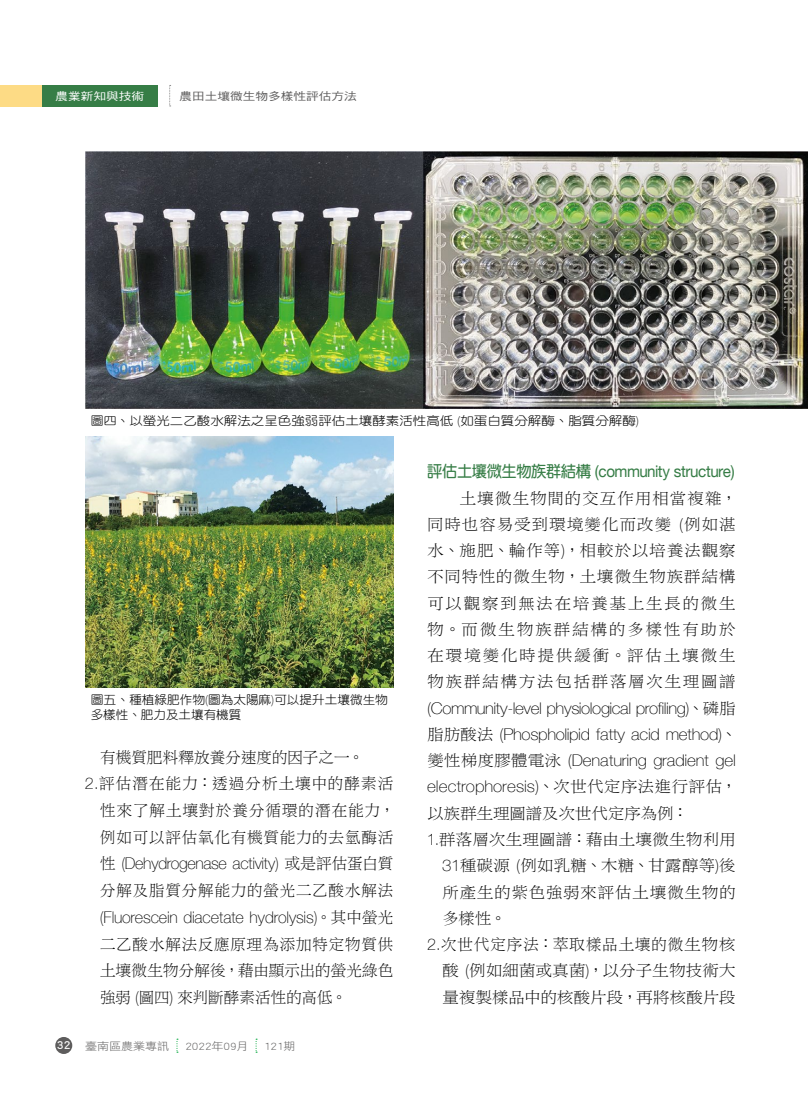
<style>
.page{position:relative;width:808px;height:1106px;background:#fff}
.page>*{position:absolute;margin:0;border:0;box-sizing:border-box;transform-origin:0 0}
.t1{font:16.05px/26.2px "DF Li Song Std W3";letter-spacing:.015em;color:#000;text-align:justify;scale:1.05 1}
.t2{font:16.05px/26.7px "DF Li Song Std W3";letter-spacing:.015em;color:#000;text-align:justify}
.t3{font:100 16.05px/26.2px "Helvetica Neue";letter-spacing:-.01em;color:#000;text-align:justify;scale:1.05 1}
.t4{font:100 16.05px "Helvetica Neue";letter-spacing:-.01em;color:#000}
.t5{font:16.05px "DF Li Song Std W3";letter-spacing:-.02em;color:#000;scale:1.05 1}
.t6{font:16.05px "Helvetica Neue";letter-spacing:-.035em;color:#367d46;scale:.95 1}
.t7{font:16.05px "DF Li Song Std W3";letter-spacing:-.01em;color:#000;scale:1.05 1}
.t8{font:16.05px "DF Li Song Std W3";letter-spacing:-.015em;color:#000;scale:1.05 1}
.t9{font:16.05px "DF Li Song Std W3";letter-spacing:-.03em;color:#000}
.t10{font:16.05px "DF Li Song Std W3";letter-spacing:-.03em;color:#000;scale:1.05 1}
.t11{font:12.15px/15px "DF Yuan Std W3";color:#000;scale:1.06 1}
.t12{font:10.8px "DF Hei Std W3";color:#5e5d5d;scale:1.11 1}
.t13{font:10.8px "DF Hei Std W5";letter-spacing:.005em;color:#5e5d5d;scale:1.17 1}
.t14{font:10.8px "DF Hei Std W5";letter-spacing:.005em;color:#fff;scale:1.17 1}
.t15{font:10.5px "Li Hei Pro";color:#fff}
.s1{font-family:"Helvetica Neue";font-weight:100}
.s2{font-family:"DF Hei Std W3"}
.s3{font-family:"DF Li Song Std W3";font-weight:400}
.s4{font-family:"DF Hei Std W3";font-weight:400}
.s5{font-family:"DF Yuan Std W7"}
</style>
<div class="page">
<div style="left:55px;top:1037px;width:17px;height:17px;background:#5e5d5d;border-radius:50%"></div>
<svg style="left:169px;top:85px;width:2px;height:22px"></svg>
<div style="left:0;top:85px;width:157px;height:21px;background:#367d46"></div>
<div style="left:0;top:85px;width:41px;height:21px;background:#fddb85"></div>
<svg style="left:176px;top:1038px;width:2px;height:14px"></svg>
<img style="left:85px;top:151px;width:723px;height:257px">
<img style="left:85px;top:436px;width:308px;height:251px">
<p class="t14" style="left:55px;top:90px;width:77px">農業新知與技術</p>
<p class="t13" style="left:179px;top:90px;width:153px">農田土壤微生物多樣性評估方法</p>
<p class="t11" style="left:91px;top:413px;width:519px">圖四、以螢光二乙酸水解法之呈色強弱評估土壤酵素活性高低 <span class="s1">(</span>如蛋白質分解酶、脂質分解酶<span class="s1">)</span></p>
<p class="t15" style="left:57px;top:1040px;width:15px">32</p>
<p class="t11" style="left:91px;top:692px;width:282px">圖五、種植綠肥作物<span class="s1">(</span>圖為太陽麻<span class="s1">)</span>可以提升土壤微生物多樣性、肥力及土壤有機質</p>
<p class="t9" style="left:100px;top:748px;width:266px">有機質肥料釋放養分速度的因子之一<span class="s2">。</span></p>
<p class="t2" style="left:85px;top:770px;width:310px"><span class="s1">2.</span>評估潛在能力<span class="s2">：</span>透過分析土壤中的酵素活</p>
<p class="t2" style="left:100px;top:796px;width:297px">性來了解土壤對於養分循環的潛在能力<span class="s2">，</span></p>
<p class="t2" style="left:100px;top:823px;width:295px">例如可以評估氧化有機質能力的去氫酶活</p>
<p class="t4" style="left:100px;top:851px;width:295px"><span class="s3">性</span> (Dehydrogenase activity) <span class="s3">或是評估蛋白質</span></p>
<p class="t2" style="left:100px;top:876px;width:295px">分解及脂質分解能力的螢光二乙酸水解法</p>
<p class="t4" style="left:100px;top:905px;width:295px">(Fluorescein diacetate hydrolysis)<span class="s4">。</span><span class="s3">其中螢光</span></p>
<p class="t2" style="left:100px;top:930px;width:295px">二乙酸水解法反應原理為添加特定物質供土壤微生物分解後<span class="s2">，</span>藉由顯示出的螢光綠色強弱 <span class="s1">(</span>圖四<span class="s1">)</span> 來判斷酵素活性的高低<span class="s2">。</span></p>
<p class="t12" style="left:85px;top:1039px;width:77px">臺南區農業專訊</p>
<p class="t12" style="left:185px;top:1039px;width:58px">2022年09月</p>
<p class="t12" style="left:264px;top:1039px;width:30px">121期</p>
<p class="t6" style="left:427px;top:459px;width:325px"><span class="s5">評估土壤微生物族群結構</span> (community structure)</p>
<p class="t1" style="left:427px;top:484px;width:297px;text-indent:32px">土壤微生物間的交互作用相當複雜<span class="s2">，</span>同時也容易受到環境變化而改變 <span class="s1">(</span>例如湛水<span class="s2">、</span>施肥<span class="s2">、</span>輪作等<span class="s1">)</span><span class="s2">，</span>相較於以培養法觀察不同特性的微生物<span class="s2">，</span>土壤微生物族群結構可以觀察到無法在培養基上生長的微生物<span class="s2">。</span>而微生物族群結構的多樣性有助於在環境變化時提供緩衝<span class="s2">。</span>評估土壤微生物族群結構方法包括群落層次生理圖譜</p>
<p class="t3" style="left:427px;top:694px;width:297px">(Community-level physiological profiling)<span class="s4">、</span><span class="s3">磷脂脂肪酸法</span> (Phospholipid fatty acid method)<span class="s4">、</span><span class="s3">變性梯度膠體電泳</span> (Denaturing gradient gel electrophoresis)<span class="s4">、</span><span class="s3">次世代定序法進行評估</span><span class="s4">，</span></p>
<p class="t10" style="left:427px;top:804px;width:250px">以族群生理圖譜及次世代定序為例<span class="s2">：</span></p>
<p class="t7" style="left:427px;top:830px;width:296px"><span class="s1">1.</span>群落層次生理圖譜<span class="s2">：</span>藉由土壤微生物利用</p>
<p class="t8" style="left:442px;top:856px;width:281px"><span class="s1">31</span>種碳源 <span class="s1">(</span>例如乳糖<span class="s2">、</span>木糖<span class="s2">、</span>甘露醇等<span class="s1">)</span>後</p>
<p class="t1" style="left:442px;top:878px;width:281px">所產生的紫色強弱來評估土壤微生物的</p>
<p class="t1" style="left:442px;top:904px;width:63px">多樣性<span class="s2">。</span></p>
<p class="t2" style="left:427px;top:930px;width:310px"><span class="s1">2.</span>次世代定序法<span class="s2">：</span>萃取樣品土壤的微生物核</p>
<p class="t5" style="left:442px;top:961px;width:281px">酸 <span class="s1">(</span>例如細菌或真菌<span class="s1">)</span><span class="s2">，</span>以分子生物技術大</p>
<p class="t5" style="left:442px;top:988px;width:281px">量複製樣品中的核酸片段<span class="s2">，</span>再將核酸片段</p>
</div>
